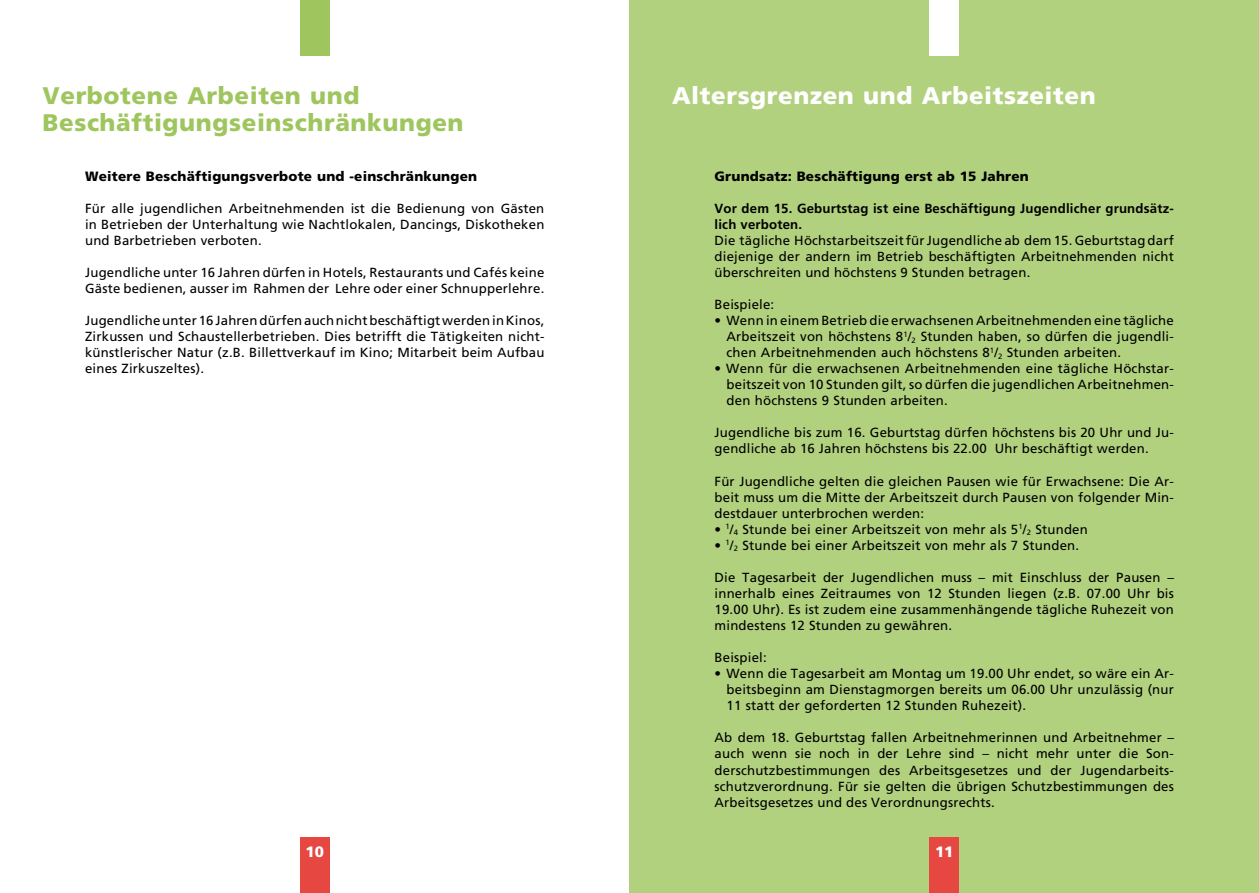
<style>
.page{position:relative;width:1259px;height:893px;background:#fff}
.page>*{position:absolute;margin:0;border:0;box-sizing:border-box;transform-origin:0 0}
.t1{font:900 24px/27px "Frutiger";letter-spacing:.025em;color:#9fc65e}
.t2{font:900 24px "Frutiger";letter-spacing:.025em;color:#fff}
.t3{font:900 15px "Frutiger";color:#fff}
.t4{font:900 13.5px "Frutiger";letter-spacing:.015em;color:#000}
.t5{font:13.2px/16px "Frutiger";letter-spacing:.015em;color:#000;text-align:justify}
.t6{font:700 13.2px/16px "Frutiger";letter-spacing:.015em;color:#000}
</style>
<div class="page">
<div style="left:629px;top:0;width:630px;height:893px;background:#b2d17e"></div>
<div style="left:929px;top:0;width:30px;height:55px;background:#fff"></div>
<div style="left:300px;top:0;width:30px;height:55px;background:#9fc65e"></div>
<div style="left:929px;top:838px;width:30px;height:55px;background:#e64741"></div>
<div style="left:300px;top:838px;width:30px;height:55px;background:#e64741"></div>
<h1 class="t1" style="left:43px;top:82px;width:422px">Verbotene Arbeiten und<br>Beschäftigungseinschränkungen</h1>
<p class="t4" style="left:85px;top:168px;width:393px">Weitere Beschäftigungsverbote und -einschränkungen</p>
<p class="t5" style="left:85px;top:200px;width:461px">Für alle jugendlichen Arbeitnehmenden ist die Bedienung von Gästen in Betrieben der Unterhaltung wie Nachtlokalen, Dancings, Diskotheken und Barbetrieben verboten.</p>
<p class="t5" style="left:85px;top:264px;width:461px">Jugendliche unter 16 Jahren dürfen in Hotels, Restaurants und Cafés keine<br>Gäste bedienen, ausser im Rahmen der Lehre oder einer Schnupperlehre.</p>
<p class="t5" style="left:85px;top:312px;width:461px">Jugendliche unter 16 Jahren dürfen auch nicht beschäftigt werden in Kinos, Zirkussen und Schaustellerbetrieben. Dies betrifft die Tätigkeiten nicht&shy;künstlerischer Natur (z.B. Billettverkauf im Kino; Mitarbeit beim Aufbau eines Zirkuszeltes).</p>
<p class="t3" style="left:305px;top:842px;width:20px">10</p>
<h1 class="t2" style="left:672px;top:81px;width:425px">Altersgrenzen und Arbeitszeiten</h1>
<p class="t4" style="left:714px;top:168px;width:316px">Grundsatz: Beschäftigung erst ab 15 Jahren</p>
<p class="t6" style="left:714px;top:200px;width:461px">Vor dem 15. Geburtstag ist eine Beschäftigung Jugendlicher grundsätz&shy;lich verboten.</p>
<p class="t5" style="left:714px;top:232px;width:461px">Die tägliche Höchstarbeitszeit für Jugendliche ab dem 15. Geburtstag darf diejenige der andern im Betrieb beschäftigten Arbeitnehmenden nicht überschreiten und höchstens 9 Stunden betragen.</p>
<p class="t5" style="left:714px;top:296px;width:61px">Beispiele:</p>
<p class="t5" style="left:726px;top:312px;width:449px;text-indent:-12px">• Wenn in einem Betrieb die erwachsenen Arbeitnehmenden eine tägliche Arbeitszeit von höchstens 8<sup>1</sup>/<sub>2</sub> Stunden haben, so dürfen die jugendli&shy;chen Arbeitnehmenden auch höchstens 8<sup>1</sup>/<sub>2</sub> Stunden arbeiten.</p>
<p class="t5" style="left:726px;top:361px;width:449px;text-indent:-12px">• Wenn für die erwachsenen Arbeitnehmenden eine tägliche Höchstar&shy;beitszeit von 10 Stunden gilt, so dürfen die jugendlichen Arbeitnehmen&shy;den höchstens 9 Stunden arbeiten.</p>
<p class="t5" style="left:714px;top:425px;width:461px">Jugendliche bis zum 16. Geburtstag dürfen höchstens bis 20 Uhr und Ju&shy;gendliche ab 16 Jahren höchstens bis 22.00 Uhr beschäftigt werden.</p>
<p class="t5" style="left:714px;top:473px;width:461px">Für Jugendliche gelten die gleichen Pausen wie für Erwachsene: Die Ar&shy;beit muss um die Mitte der Arbeitszeit durch Pausen von folgender Min&shy;destdauer unterbrochen werden:</p>
<p class="t5" style="left:714px;top:521px;width:375px">• <sup>1</sup>/<sub>4</sub> Stunde bei einer Arbeitszeit von mehr als 5<sup>1</sup>/<sub>2</sub> Stunden</p>
<p class="t5" style="left:714px;top:537px;width:366px">• <sup>1</sup>/<sub>2</sub> Stunde bei einer Arbeitszeit von mehr als 7 Stunden.</p>
<p class="t5" style="left:714px;top:569px;width:461px">Die Tagesarbeit der Jugendlichen muss – mit Einschluss der Pausen – innerhalb eines Zeitraumes von 12 Stunden liegen (z.B. 07.00 Uhr bis 19.00 Uhr). Es ist zudem eine zusammenhängende tägliche Ruhezeit von mindestens 12 Stunden zu gewähren.</p>
<p class="t5" style="left:714px;top:650px;width:54px">Beispiel:</p>
<p class="t5" style="left:726px;top:666px;width:449px;text-indent:-12px">• Wenn die Tagesarbeit am Montag um 19.00 Uhr endet, so wäre ein Ar&shy;beitsbeginn am Dienstagmorgen bereits um 06.00 Uhr unzulässig (nur 11 statt der geforderten 12 Stunden Ruhezeit).</p>
<p class="t5" style="left:714px;top:730px;width:461px">Ab dem 18. Geburtstag fallen Arbeitnehmerinnen und Arbeitnehmer – auch wenn sie noch in der Lehre sind – nicht mehr unter die Son&shy;derschutzbestimmungen des Arbeitsgesetzes und der Jugendarbeits&shy;schutzverordnung. Für sie gelten die übrigen Schutzbestimmungen des Arbeitsgesetzes und des Verordnungsrechts.</p>
<p class="t3" style="left:935px;top:843px;width:20px">11</p>
</div>
